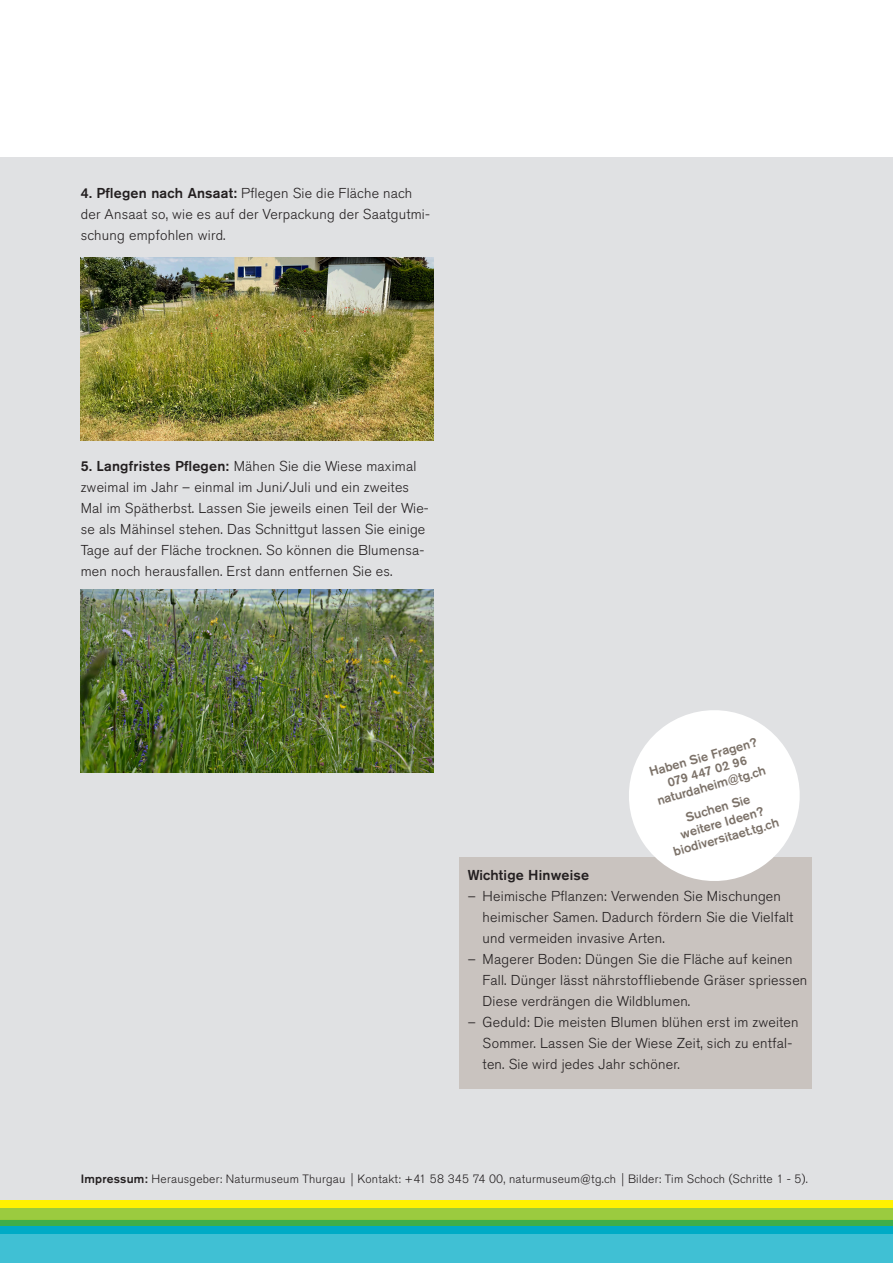
<style>
.page{position:relative;width:893px;height:1263px;background:#fff}
.page>*{position:absolute;margin:0;border:0;box-sizing:border-box;transform-origin:0 0}
.lauftext_light{font:300 14.25px/21px "Akzidenz Grotesk Pro";letter-spacing:.015em;color:#231f20}
.lauftext_einzüge{font:300 14.25px/21px "Akzidenz Grotesk Pro";letter-spacing:.015em;color:#231f20}
.titel_medium_schwarz{font:500 14.25px "Akzidenz Grotesk Pro";letter-spacing:.01em;color:#231f20}
.titel_medium_schwarz-2{font:500 12.75px "Akzidenz Grotesk Pro";color:#7c7269}
.titel_medium_schwarz-3{font:300 12px "Akzidenz Grotesk Pro";letter-spacing:.02em;color:#231f20}
.s1{font-weight:500}
.s2{font-family:"Univers LT Std";font-style:italic}
</style>
<div class="page">
<div style="left:0;top:157px;width:893px;height:1053px;background:#e0e1e3"></div>
<div style="left:0;top:1233px;width:893px;height:30px;background:#40c0d4"></div>
<div style="left:0;top:1201px;width:893px;height:7px;background:#fff101"></div>
<div style="left:0;top:1219px;width:893px;height:7px;background:#40ae49"></div>
<div style="left:0;top:1208px;width:893px;height:11px;background:#99ca3b"></div>
<div style="left:0;top:1226px;width:893px;height:7px;background:#00abc6"></div>
<img style="left:81px;top:258px;width:353px;height:183px">
<img style="left:81px;top:589px;width:353px;height:183px">
<div style="left:459px;top:857px;width:353px;height:232px;background:#c9c3bf"></div>
<svg style="left:629px;top:710px;width:171px;height:171px"></svg>
<p class="lauftext_light" style="left:81px;top:182px;width:351px"><span class="s1">4. Pflegen nach Ansaat:</span> Pflegen Sie die Fläche nach der Ansaat so, wie es auf der Verpackung der Saatgutmi&shy;schung empfohlen wird.</p>
<p class="lauftext_light" style="left:81px;top:455px;width:350px"><span class="s1">5. Langfristes Pflegen:</span> Mähen Sie die Wiese maximal zweimal im Jahr – einmal im Juni/Juli und ein zweites Mal im Spätherbst. Lassen Sie jeweils einen Teil der Wie&shy;se als Mähinsel stehen. Das Schnittgut lassen Sie einige Tage auf der Fläche trocknen. So können die Blumensa&shy;men noch herausfallen. Erst dann entfernen Sie es.</p>
<p class="titel_medium_schwarz-2" style="left:647px;top:764px;width:113px;rotate:-16deg">Haben Sie Fragen?</p>
<p class="titel_medium_schwarz-2" style="left:666px;top:774px;width:83px;rotate:-16deg">079 447 02 96</p>
<p class="titel_medium_schwarz-2" style="left:655px;top:793px;width:114px;rotate:-16deg">naturdaheim@tg.ch</p>
<p class="titel_medium_schwarz-2" style="left:684px;top:809px;width:68px;rotate:-16deg">Suchen Sie</p>
<p class="titel_medium_schwarz-2" style="left:678px;top:826px;width:87px;rotate:-16deg">weitere Ideen?</p>
<p class="titel_medium_schwarz-2" style="left:671px;top:844px;width:111px;rotate:-16deg">biodiversitaet.tg.ch</p>
<p class="titel_medium_schwarz" style="left:468px;top:866px;width:123px">Wichtige Hinweise</p>
<p class="lauftext_einzüge" style="left:483px;top:886px;width:312px;text-indent:-15px">– Heimische Pflanzen: Verwenden Sie Mischungen heimischer Samen. Dadurch fördern Sie die Vielfalt und vermeiden invasive Arten.</p>
<p class="lauftext_einzüge" style="left:483px;top:949px;width:326px;text-indent:-15px">– Magerer Boden: Düngen Sie die Fläche auf keinen<br>Fall. Dünger lässt nährstoffliebende Gräser spriessen<br>Diese verdrängen die Wildblumen.</p>
<p class="lauftext_einzüge" style="left:483px;top:1012px;width:317px;text-indent:-15px">– Geduld: Die meisten Blumen blühen erst im zweiten<br>Sommer. Lassen Sie der Wiese Zeit, sich zu entfal&shy;ten. Sie wird jedes Jahr schöner.</p>
<p class="titel_medium_schwarz-3" style="left:81px;top:1171px;width:729px"><span class="s1">Impressum:</span> Herausgeber: Naturmuseum Thurgau <span class="s2">|</span> Kontakt: +41 58 345 74 00, naturmuseum@tg.ch <span class="s2">|</span> Bilder: Tim Schoch (Schritte 1 - 5).</p>
</div>
